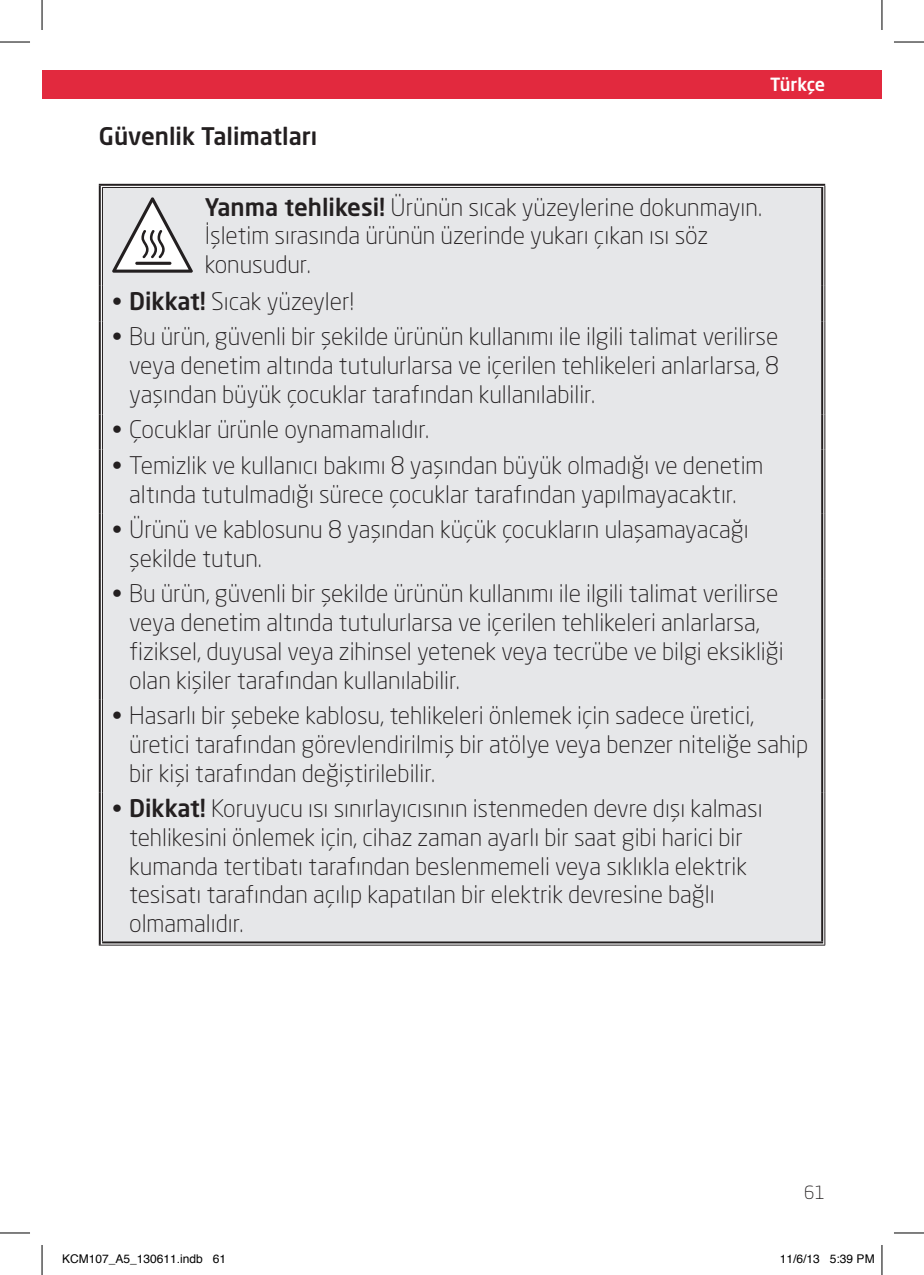
<style>
.page{position:relative;width:924px;height:1275px;background:#fff}
.page>*{position:absolute;margin:0;border:0;box-sizing:border-box;transform-origin:0 0}
.t1{font:300 24px/28.8px "Neo Sans W1 G";color:#231f20}
.t2{font:500 24px "Neo Sans W1 G";color:#231f20}
.t3{font:500 18px "Neo Sans W1 G";letter-spacing:-.015em;color:#fff}
.t4{font:300 18px "Neo Sans W1 G";color:#231f20}
.t5{font:12px "Helvetica";color:#000}
.s1{font-weight:500}
</style>
<div class="page">
<div style="left:42px;top:70px;width:839px;height:29px;background:#e2293e"></div>
<div style="left:103px;top:188px;width:717px;height:753px;background:#e6e7e9"></div>
<hr style="left:99px;top:184px;width:725px;height:4px;background:#f7f7f7">
<hr style="left:99px;top:188px;width:4px;height:98px;background:#f6f6f6">
<svg style="left:822px;top:188px;width:2px;height:98px"></svg>
<hr style="left:99px;top:286px;width:4px;height:35px;background:#f6f6f6">
<svg style="left:822px;top:286px;width:2px;height:35px"></svg>
<hr style="left:99px;top:321px;width:4px;height:93px;background:#f6f6f6">
<svg style="left:822px;top:321px;width:2px;height:93px"></svg>
<hr style="left:99px;top:414px;width:4px;height:35px;background:#f6f6f6">
<svg style="left:822px;top:414px;width:2px;height:35px"></svg>
<hr style="left:99px;top:449px;width:4px;height:65px;background:#f6f6f6">
<svg style="left:822px;top:449px;width:2px;height:65px"></svg>
<hr style="left:99px;top:514px;width:4px;height:64px;background:#f6f6f6">
<svg style="left:822px;top:514px;width:2px;height:64px"></svg>
<hr style="left:99px;top:578px;width:4px;height:122px;background:#f6f6f6">
<svg style="left:822px;top:578px;width:2px;height:122px"></svg>
<hr style="left:99px;top:700px;width:4px;height:93px;background:#f6f6f6">
<svg style="left:822px;top:700px;width:2px;height:93px"></svg>
<hr style="left:99px;top:793px;width:4px;height:148px;background:#f6f6f6">
<svg style="left:822px;top:793px;width:2px;height:148px"></svg>
<hr style="left:99px;top:941px;width:725px;height:4px;background:#9a9999">
<hr style="left:99px;top:184px;width:725px;height:2px;background:#231f20">
<hr style="left:102px;top:187px;width:720px;height:1px;background:#231f20">
<hr style="left:99px;top:186px;width:2px;height:100px;background:#231f20">
<hr style="left:102px;top:188px;width:1px;height:98px;background:#231f20">
<hr style="left:820px;top:188px;width:2px;height:98px;background:#231f20">
<hr style="left:824px;top:186px;width:1px;height:100px;background:#231f20">
<hr style="left:99px;top:286px;width:2px;height:35px;background:#231f20">
<hr style="left:102px;top:286px;width:1px;height:35px;background:#231f20">
<hr style="left:820px;top:286px;width:2px;height:35px;background:#231f20">
<hr style="left:824px;top:286px;width:1px;height:35px;background:#231f20">
<hr style="left:99px;top:321px;width:2px;height:93px;background:#231f20">
<hr style="left:102px;top:321px;width:1px;height:93px;background:#231f20">
<hr style="left:820px;top:321px;width:2px;height:93px;background:#231f20">
<hr style="left:824px;top:321px;width:1px;height:93px;background:#231f20">
<hr style="left:99px;top:414px;width:2px;height:35px;background:#231f20">
<hr style="left:102px;top:414px;width:1px;height:35px;background:#231f20">
<hr style="left:820px;top:414px;width:2px;height:35px;background:#231f20">
<hr style="left:824px;top:414px;width:1px;height:35px;background:#231f20">
<hr style="left:99px;top:449px;width:2px;height:65px;background:#231f20">
<hr style="left:102px;top:449px;width:1px;height:65px;background:#231f20">
<hr style="left:820px;top:449px;width:2px;height:65px;background:#231f20">
<hr style="left:824px;top:449px;width:1px;height:65px;background:#231f20">
<hr style="left:99px;top:514px;width:2px;height:64px;background:#231f20">
<hr style="left:102px;top:514px;width:1px;height:64px;background:#231f20">
<hr style="left:820px;top:514px;width:2px;height:64px;background:#231f20">
<hr style="left:824px;top:514px;width:1px;height:64px;background:#231f20">
<hr style="left:99px;top:578px;width:2px;height:122px;background:#231f20">
<hr style="left:102px;top:578px;width:1px;height:122px;background:#231f20">
<hr style="left:820px;top:578px;width:2px;height:122px;background:#231f20">
<hr style="left:824px;top:578px;width:1px;height:122px;background:#231f20">
<hr style="left:99px;top:700px;width:2px;height:93px;background:#231f20">
<hr style="left:102px;top:700px;width:1px;height:93px;background:#231f20">
<hr style="left:820px;top:700px;width:2px;height:93px;background:#231f20">
<hr style="left:824px;top:700px;width:1px;height:93px;background:#231f20">
<hr style="left:99px;top:793px;width:2px;height:151px;background:#231f20">
<hr style="left:102px;top:793px;width:1px;height:148px;background:#231f20">
<hr style="left:820px;top:793px;width:2px;height:148px;background:#231f20">
<hr style="left:824px;top:793px;width:1px;height:151px;background:#231f20">
<hr style="left:102px;top:941px;width:720px;height:2px;background:#231f20">
<hr style="left:99px;top:944px;width:725px;height:1px;background:#231f20">
<svg style="left:112px;top:197px;width:81px;height:76px"></svg>
<hr style="left:0;top:42px;width:30px;height:1px;background:#000">
<hr style="left:893px;top:42px;width:30px;height:1px;background:#000">
<hr style="left:0;top:1232px;width:30px;height:1px;background:#000">
<hr style="left:893px;top:1232px;width:30px;height:1px;background:#000">
<hr style="left:42px;top:0;width:1px;height:30px;background:#000">
<hr style="left:42px;top:1245px;width:1px;height:30px;background:#000">
<hr style="left:881px;top:0;width:1px;height:30px;background:#000">
<hr style="left:881px;top:1245px;width:1px;height:30px;background:#000">
<p class="t2" style="left:99px;top:121px;width:220px">Güvenlik Talimatları</p>
<p class="t3" style="left:769px;top:73px;width:57px">Türkçe</p>
<p class="t1" style="left:205px;top:192px;width:558px"><span class="s1">Yanma tehlikesi!</span> Ürünün sıcak yüzeylerine dokunmayın.<br>İşletim sırasında ürünün üzerinde yukarı çıkan ısı söz konusudur.</p>
<p class="t1" style="left:112px;top:286px;width:243px">• <span class="s1">Dikkat!</span> Sıcak yüzeyler!</p>
<p class="t1" style="left:129px;top:322px;width:651px;text-align:justify;text-indent:-17px">• Bu ürün, güvenli bir şekilde ürünün kullanımı ile ilgili talimat verilirse veya denetim altında tutulurlarsa ve içerilen tehlikeleri anlarlarsa, 8 yaşından büyük çocuklar tarafından kullanılabilir.</p>
<p class="t1" style="left:112px;top:415px;width:318px">• Çocuklar ürünle oynamamalıdır.</p>
<p class="t1" style="left:112px;top:450px;width:652px;text-align:center">• Temizlik ve kullanıcı bakımı 8 yaşından büyük olmadığı ve denetim altında tutulmadığı sürece çocuklar tarafından yapılmayacaktır.</p>
<p class="t1" style="left:129px;top:514px;width:620px;text-indent:-17px">• Ürünü ve kablosunu 8 yaşından küçük çocukların ulaşamayacağı şekilde tutun.</p>
<p class="t1" style="left:129px;top:578px;width:655px;text-indent:-17px">• Bu ürün, güvenli bir şekilde ürünün kullanımı ile ilgili talimat verilirse veya denetim altında tutulurlarsa ve içerilen tehlikeleri anlarlarsa, fiziksel, duyusal veya zihinsel yetenek veya tecrübe ve bilgi eksikliği olan kişiler tarafından kullanılabilir.</p>
<p class="t1" style="left:129px;top:700px;width:680px;text-indent:-17px">• Hasarlı bir şebeke kablosu, tehlikeleri önlemek için sadece üretici, üretici tarafından görevlendirilmiş bir atölye veya benzer niteliğe sahip bir kişi tarafından değiştirilebilir.</p>
<p class="t1" style="left:129px;top:793px;width:634px;text-indent:-17px">• <span class="s1">Dikkat!</span> Koruyucu ısı sınırlayıcısının istenmeden devre dışı kalması tehlikesini önlemek için, cihaz zaman ayarlı bir saat gibi harici bir kumanda tertibatı tarafından beslenmemeli veya sıklıkla elektrik tesisatı tarafından açılıp kapatılan bir elektrik devresine bağlı olmamalıdır.</p>
<p class="t4" style="left:803px;top:1181px;width:22px">61</p>
<p class="t5" style="left:62px;top:1249px;width:166px">KCM107_A5_130611.indb 61</p>
<p class="t5" style="left:779px;top:1249px;width:96px">11/6/13 5:39 PM</p>
</div>
